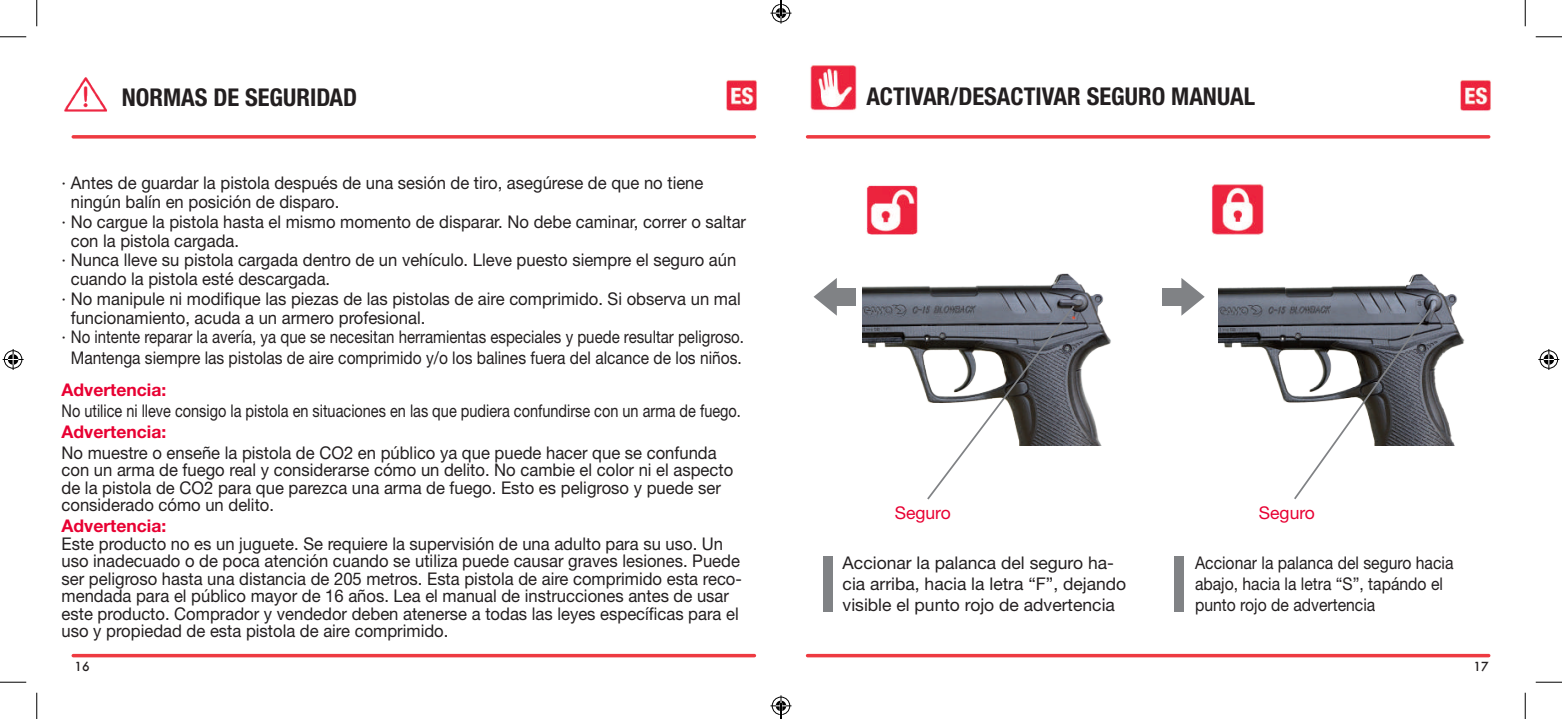
<style>
.page{position:relative;width:1562px;height:719px;background:#fff}
.page>*{position:absolute;margin:0;border:0;box-sizing:border-box;transform-origin:0 0}
.t1{font:700 condensed 24.5px "Helvetica Neue";color:#231f20}
.t2{font:17.5px/17.5px "Helvetica Neue";color:#231f20;scale:.95 1}
.t3{font:17.5px/21px "Helvetica Neue";color:#231f20}
.t4{font:17.5px "Helvetica Neue";color:#231f20;scale:.83 1}
.t5{font:17.5px/21px "Helvetica Neue";color:#231f20;scale:.9 1}
.t6{font:17.5px "Helvetica Neue";color:#231f20;scale:.89 1}
.t7{font:700 17.5px "Helvetica Neue";color:#e80032}
.t8{font:17.5px "Helvetica Neue";color:#e80033}
.t9{font:500 12.25px "Futura";color:#231f20}
</style>
<div class="page">
<img style="left:726px;top:80px;width:31px;height:31px">
<img style="left:1460px;top:80px;width:31px;height:31px">
<hr style="left:73px;top:135px;width:681px;height:3px;background:#ee3a41">
<svg style="left:73px;top:653px;width:681px;height:4px;fill:#ee3a41"></svg>
<hr style="left:807px;top:135px;width:681px;height:3px;background:#ee3a41">
<svg style="left:807px;top:653px;width:681px;height:4px;fill:#ee3a41"></svg>
<img style="left:64px;top:77px;width:43px;height:35px">
<img style="left:862px;top:273px;width:249px;height:172px">
<img style="left:1218px;top:274px;width:247px;height:171px">
<img style="left:810px;top:65px;width:47px;height:46px">
<div style="left:823px;top:556px;width:10px;height:55px;background:#808285"></div>
<div style="left:1174px;top:556px;width:10px;height:55px;background:#808285"></div>
<svg style="left:925px;top:303px;width:151px;height:197px"></svg>
<svg style="left:813px;top:278px;width:24px;height:37px"></svg>
<div style="left:832px;top:288px;width:23px;height:17px;background:#808285"></div>
<svg style="left:1292px;top:307px;width:141px;height:193px"></svg>
<svg style="left:1181px;top:278px;width:23px;height:37px"></svg>
<div style="left:1163px;top:288px;width:23px;height:17px;background:#808285"></div>
<img style="left:866px;top:185px;width:52px;height:50px">
<img style="left:1211px;top:184px;width:53px;height:51px">
<svg style="left:0;top:36px;width:26px;height:1px"></svg>
<svg style="left:1535px;top:36px;width:27px;height:1px"></svg>
<svg style="left:0;top:681px;width:26px;height:1px"></svg>
<svg style="left:1535px;top:681px;width:27px;height:1px"></svg>
<svg style="left:36px;top:0;width:1px;height:26px"></svg>
<svg style="left:36px;top:692px;width:1px;height:26px"></svg>
<svg style="left:1525px;top:0;width:1px;height:26px"></svg>
<svg style="left:1525px;top:692px;width:1px;height:26px"></svg>
<svg style="left:3px;top:349px;width:21px;height:21px"></svg>
<svg style="left:1538px;top:349px;width:21px;height:21px"></svg>
<svg style="left:770px;top:0;width:21px;height:24px"></svg>
<svg style="left:770px;top:695px;width:21px;height:23px"></svg>
<h1 class="t1" style="left:122px;top:82px;width:237px">NORMAS DE SEGURIDAD</h1>
<h1 class="t1" style="left:866px;top:82px;width:390px">ACTIVAR/DESACTIVAR SEGURO MANUAL</h1>
<p class="t2" style="left:62px;top:174px;width:677px">· Antes de guardar la pistola después de una sesión de tiro, asegúrese de que no tiene</p>
<p class="t2" style="left:71px;top:193px;width:284px">ningún balín en posición de disparo.</p>
<p class="t2" style="left:62px;top:212px;width:722px">· No cargue la pistola hasta el mismo momento de disparar. No debe caminar, correr o saltar</p>
<p class="t2" style="left:71px;top:231px;width:179px">con la pistola cargada.</p>
<p class="t2" style="left:62px;top:251px;width:712px">· Nunca lleve su pistola cargada dentro de un vehículo. Lleve puesto siempre el seguro aún</p>
<p class="t2" style="left:71px;top:270px;width:275px">cuando la pistola esté descargada.</p>
<p class="t2" style="left:62px;top:289px;width:716px">· No manipule ni modifique las piezas de las pistolas de aire comprimido. Si observa un mal</p>
<p class="t2" style="left:71px;top:308px;width:375px">funcionamiento, acuda a un armero profesional.</p>
<p class="t2" style="left:62px;top:328px;width:720px">· No intente reparar la avería, ya que se necesitan herramientas especiales y puede resultar peligroso.</p>
<p class="t6" style="left:71px;top:347px;width:755px">Mantenga siempre las pistolas de aire comprimido y/o los balines fuera del alcance de los niños.</p>
<p class="t7" style="left:62px;top:378px;width:106px">Advertencia:</p>
<p class="t4" style="left:62px;top:400px;width:820px">No utilice ni lleve consigo la pistola en situaciones en las que pudiera confundirse con un arma de fuego.</p>
<p class="t7" style="left:62px;top:420px;width:106px">Advertencia:</p>
<p class="t2" style="left:62px;top:443px;width:708px">No muestre o enseñe la pistola de CO2 en público ya que puede hacer que se confunda con un arma de fuego real y considerarse cómo un delito. No cambie el color ni el aspecto de la pistola de CO2 para que parezca una arma de fuego. Esto es peligroso y puede ser considerado cómo un delito.</p>
<p class="t7" style="left:62px;top:515px;width:106px">Advertencia:</p>
<p class="t2" style="left:62px;top:534px;width:718px">Este producto no es un juguete. Se requiere la supervisión de una adulto para su uso. Un uso inadecuado o de poca atención cuando se utiliza puede causar graves lesiones. Puede ser peligroso hasta una distancia de 205 metros. Esta pistola de aire comprimido esta reco&shy;mendada para el público mayor de 16 años. Lea el manual de instrucciones antes de usar este producto. Comprador y vendedor deben atenerse a todas las leyes específicas para el uso y propiedad de esta pistola de aire comprimido.</p>
<p class="t8" style="left:895px;top:502px;width:58px">Seguro</p>
<p class="t8" style="left:1259px;top:502px;width:58px">Seguro</p>
<p class="t3" style="left:842px;top:552px;width:285px">Accionar la palanca del seguro ha&shy;cia arriba, hacia la letra “F”, dejando visible el punto rojo de advertencia</p>
<p class="t5" style="left:1195px;top:552px;width:289px">Accionar la palanca del seguro hacia abajo, hacia la letra “S”, tapándo el punto rojo de advertencia</p>
<p class="t9" style="left:75px;top:658px;width:17px">16</p>
<p class="t9" style="left:1473px;top:658px;width:17px">17</p>
</div>
